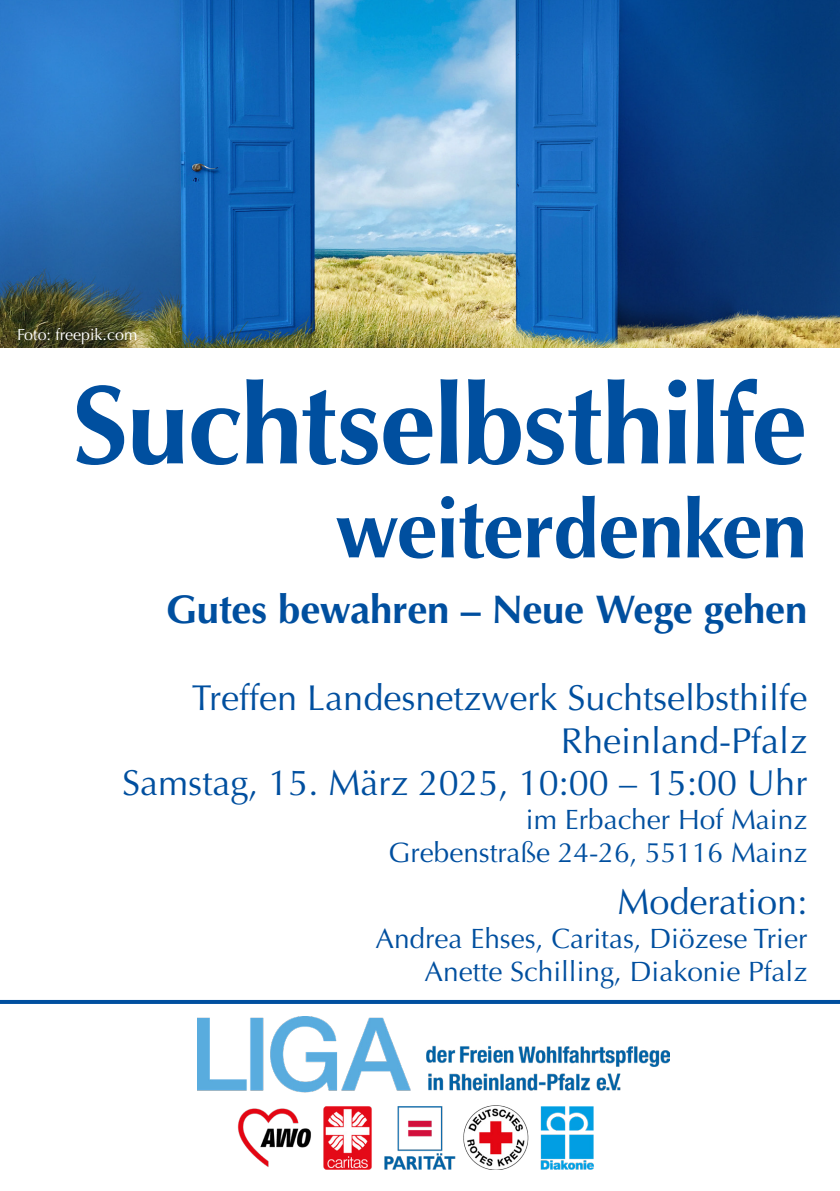
<style>
.page{position:relative;width:840px;height:1191px;background:#fff}
.page>*{position:absolute;margin:0;border:0;box-sizing:border-box;transform-origin:0 0}
.t1{font:700 112px "Optima";letter-spacing:-.02em;color:#004f9f}
.t2{font:700 82px "Optima";letter-spacing:-.015em;color:#004f9f}
.t3{font:700 40px "Optima";letter-spacing:-.005em;color:#004f9f}
.t4{font:36px/42.6px "Optima";color:#004f9f;text-align:right}
.t5{font:28px/33.6px "Optima";color:#004f9f;text-align:right}
.t6{font:16px "Optima";color:#fff}
</style>
<div class="page">
<img style="left:0;top:0;width:839px;height:348px">
<hr style="left:0;top:1000px;width:839px;height:4px;background:#004f9f">
<img style="left:197px;top:1016px;width:472px;height:153px">
<p class="t6" style="left:17px;top:325px;width:122px">Foto: freepik.com</p>
<h1 class="t1" style="left:72px;top:360px;width:736px">Suchtselbsthilfe</h1>
<h2 class="t2" style="left:335px;top:482px;width:473px">weiterdenken</h2>
<h3 class="t3" style="left:166px;top:586px;width:642px">Gutes bewahren – Neue Wege gehen</h3>
<p class="t4" style="left:122px;top:677px;width:686px">Treffen Landesnetzwerk Suchtselbsthilfe<br>Rheinland-Pfalz<br>Samstag, 15. März 2025, 10:00 – 15:00 Uhr</p>
<p class="t5" style="left:388px;top:802px;width:420px">im Erbacher Hof Mainz<br>Grebenstraße 24-26, 55116 Mainz</p>
<p class="t4" style="left:617px;top:881px;width:191px">Moderation:</p>
<p class="t5" style="left:375px;top:921px;width:433px">Andrea Ehses, Caritas, Diözese Trier<br>Anette Schilling, Diakonie Pfalz</p>
</div>
